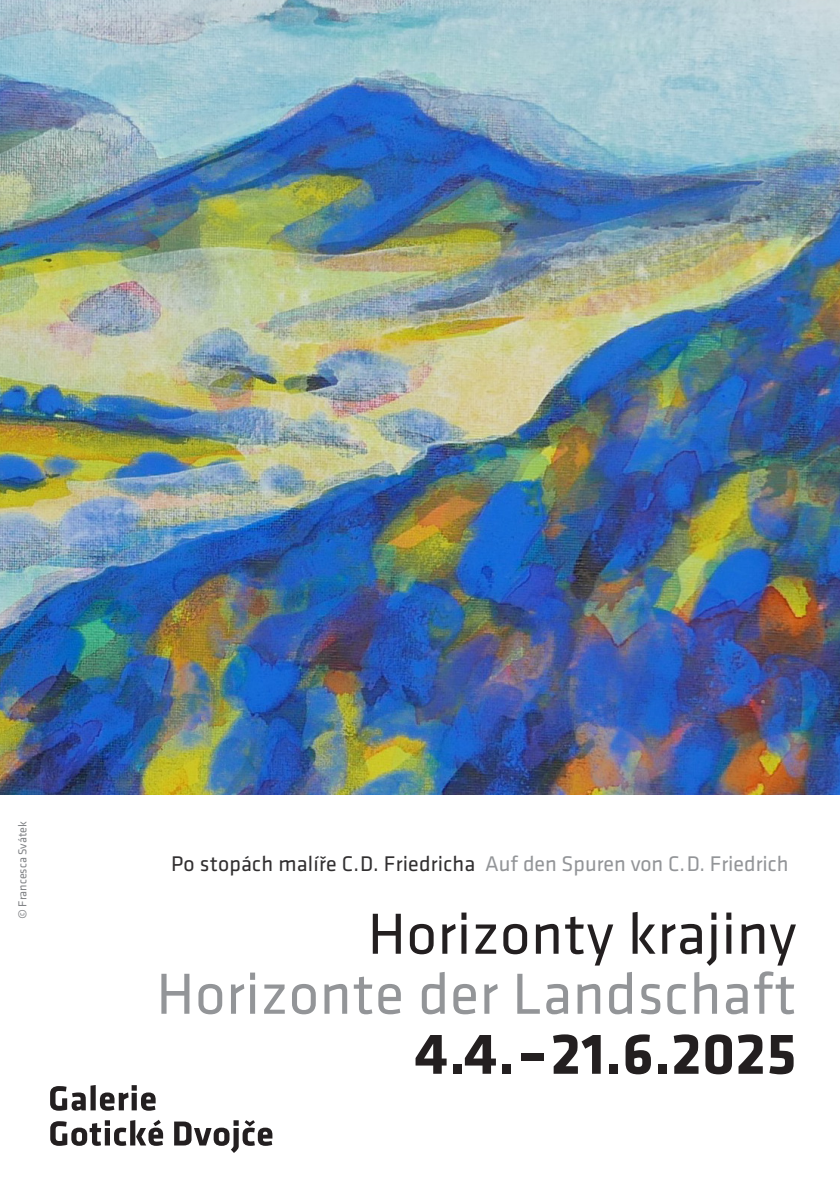
<style>
.page{position:relative;width:840px;height:1191px;background:#fff}
.page>*{position:absolute;margin:0;border:0;box-sizing:border-box;transform-origin:0 0}
.t1{font:60px "Klavika Basic";letter-spacing:.01em;color:#939598}
.t2{font:60px "Klavika Basic";letter-spacing:.01em;color:#231f20}
.t3{font:700 60px "Klavika Basic";letter-spacing:.01em;color:#231f20}
.t4{font:22px "Klavika Basic";letter-spacing:.01em;color:#312f30}
.t5{font:12px "Klavika Basic";color:#808285}
.s1{font-style:italic}
.s2{color:#939598}
</style>
<div class="page">
<svg style="left:174px;top:1120px;width:98px;height:33px"></svg>
<svg style="left:50px;top:1119px;width:113px;height:26px"></svg>
<svg style="left:50px;top:1085px;width:105px;height:25px"></svg>
<img style="left:0;top:0;width:839px;height:794px">
<p class="t5" style="left:15px;top:918px;width:99px;rotate:-90deg"><span class="s1">©</span> Francesca Svátek</p>
<p class="t4" style="left:171px;top:849px;width:618px">Po stopách malíře C.D. Friedricha <span class="s2">Auf den Spuren von C.D. Friedrich</span></p>
<h1 class="t2" style="left:367px;top:894px;width:430px">Horizonty krajiny</h1>
<h1 class="t1" style="left:156px;top:954px;width:641px">Horizonte der Landschaft</h1>
<h1 class="t3" style="left:414px;top:1010px;width:383px">4.4. – 21.6.2025</h1>
</div>
